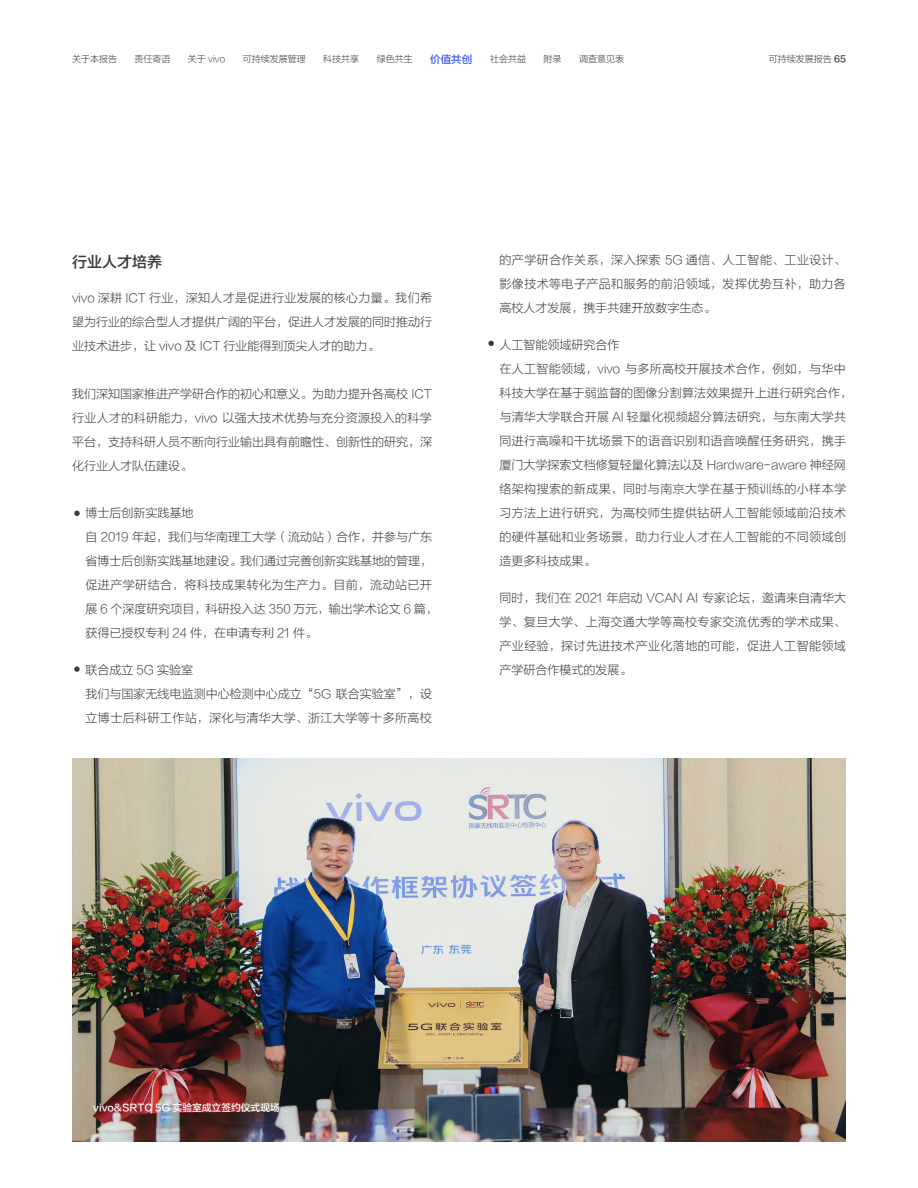
<style>
.page{position:relative;width:918px;height:1188px;background:#fff}
.page>*{position:absolute;margin:0;border:0;box-sizing:border-box;transform-origin:0 0}
.t1{font:15px "Lantinghei SC Demibold";color:#3a3b3b}
.t2{font:12px/24px "Lantinghei SC Extralight";letter-spacing:.015em;color:#3a3b3b;text-align:justify}
.t3{font:10.5px "Lantinghei SC Demibold";color:#415fff}
.t4{font:9.75px "Lantinghei SC Demibold";color:#fff}
.t5{font:9px "Lantinghei SC Extralight";color:#3a3b3b}
.s1{font-family:"Lantinghei SC Demibold"}
</style>
<div class="page">
<img style="left:72px;top:759px;width:773px;height:383px">
<svg style="left:74px;top:511px;width:6px;height:5px"></svg>
<svg style="left:74px;top:666px;width:6px;height:6px"></svg>
<svg style="left:488px;top:341px;width:6px;height:5px"></svg>
<p class="t5" style="left:72px;top:54px;width:46px">关于本报告</p>
<p class="t5" style="left:134px;top:54px;width:37px">责任寄语</p>
<p class="t5" style="left:188px;top:54px;width:39px">关于 vivo</p>
<p class="t5" style="left:243px;top:54px;width:64px">可持续发展管理</p>
<p class="t5" style="left:323px;top:54px;width:37px">科技共享</p>
<p class="t5" style="left:377px;top:54px;width:38px">绿色共生</p>
<p class="t3" style="left:430px;top:54px;width:43px">价值共创</p>
<p class="t5" style="left:490px;top:54px;width:38px">社会共益</p>
<p class="t5" style="left:544px;top:54px;width:19px">附录</p>
<p class="t5" style="left:579px;top:54px;width:46px">调查意见表</p>
<p class="t5" style="left:769px;top:54px;width:79px">可持续发展报告 <span class="s1">65</span></p>
<p class="t1" style="left:72px;top:253px;width:91px">行业人才培养</p>
<p class="t2" style="left:72px;top:286px;width:362px">vivo 深耕 ICT 行业，深知人才是促进行业发展的核心力量。我们希望为行业的综合型人才提供广阔的平台，促进人才发展的同时推动行业技术进步，让 vivo 及 ICT 行业能得到顶尖人才的助力。</p>
<p class="t2" style="left:72px;top:382px;width:362px">我们深知国家推进产学研合作的初心和意义。为助力提升各高校 ICT行业人才的科研能力，vivo 以强大技术优势与充分资源投入的科学平台，支持科研人员不断向行业输出具有前瞻性、创新性的研究，深化行业人才队伍建设。</p>
<p class="t2" style="left:86px;top:501px;width:354px;text-align:left">博士后创新实践基地<br>自 2019 年起，我们与华南理工大学（流动站）合作，并参与广东省博士后创新实践基地建设。我们通过完善创新实践基地的管理，促进产学研结合，将科技成果转化为生产力。目前，流动站已开展 6 个深度研究项目，科研投入达 350 万元，输出学术论文 6 篇，获得已授权专利 24 件，在申请专利 21 件。</p>
<p class="t2" style="left:86px;top:658px;width:348px;text-align:left">联合成立 5G 实验室<br>我们与国家无线电监测中心检测中心成立“5G 联合实验室”，设立博士后科研工作站，深化与清华大学、浙江大学等十多所高校</p>
<p class="t2" style="left:500px;top:248px;width:348px">的产学研合作关系，深入探索 5G 通信、人工智能、工业设计、影像技术等电子产品和服务的前沿领域，发挥优势互补，助力各高校人才发展，携手共建开放数字生态。</p>
<p class="t2" style="left:500px;top:333px;width:354px;text-align:left">人工智能领域研究合作<br>在人工智能领域，vivo 与多所高校开展技术合作，例如，与华中科技大学在基于弱监督的图像分割算法效果提升上进行研究合作，与清华大学联合开展 AI 轻量化视频超分算法研究，与东南大学共同进行高噪和干扰场景下的语音识别和语音唤醒任务研究，携手厦门大学探索文档修复轻量化算法以及 Hardware-aware 神经网络架构搜索的新成果，同时与南京大学在基于预训练的小样本学习方法上进行研究，为高校师生提供钻研人工智能领域前沿技术的硬件基础和业务场景，助力行业人才在人工智能的不同领域创造更多科技成果。</p>
<p class="t2" style="left:500px;top:586px;width:348px">同时，我们在 2021 年启动 VCAN AI 专家论坛，邀请来自清华大学、复旦大学、上海交通大学等高校专家交流优秀的学术成果、产业经验，探讨先进技术产业化落地的可能，促进人工智能领域产学研合作模式的发展。</p>
<p class="t4" style="left:93px;top:1103px;width:188px">vivo&amp;SRTC 5G 实验室成立签约仪式现场</p>
</div>
